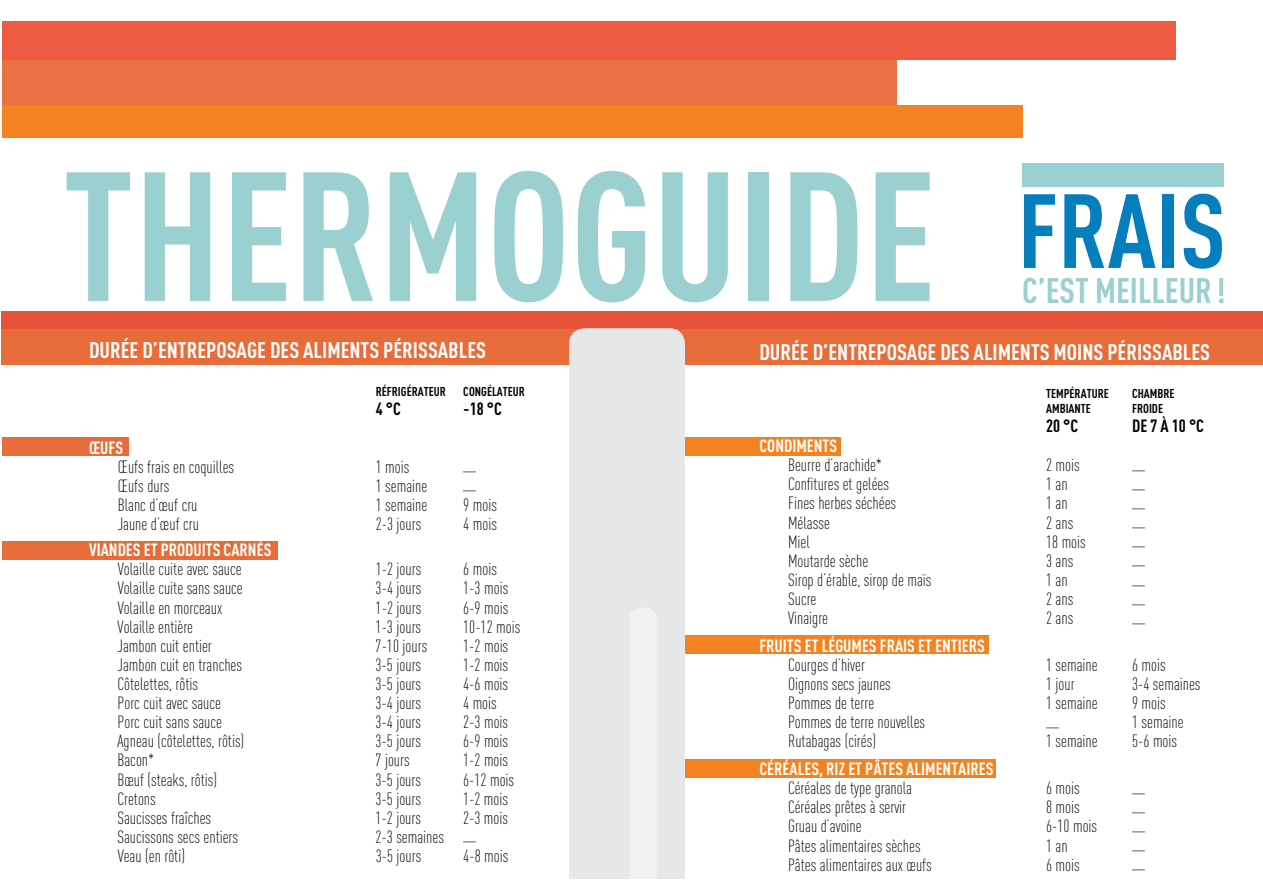
<style>
.page{position:relative;width:1263px;height:893px;background:#fff}
.page>*{position:absolute;margin:0;border:0;box-sizing:border-box;transform-origin:0 0}
.t1{font:700 condensed 180.6px "DINOT";color:#9ad0cf}
.t2{font:700 condensed 35.1px "DINOT";color:#9ad0cf}
.t3{font:700 condensed 22.35px "DINOT";color:#fff}
.t4{font:300 condensed 17.55px "DINOT";color:#000}
.t5{font:700 condensed 17.55px "DINOT";color:#fff}
.t6{font:300 condensed 17.55px "DINOT";color:#000;scale:1.75 1}
.t7{font:700 condensed 17.55px "DINOT";color:#000}
.t8{font:700 condensed 17.55px "DINOT";color:#000;scale:1.25 1}
.t9{font:700 condensed 12.75px "DINOT";color:#000}
</style>
<div class="page">
<div style="left:644px;top:437px;width:196px;height:19px;background:#f58220"></div>
<div style="left:656px;top:636px;width:332px;height:18px;background:#f58220"></div>
<div style="left:656px;top:759px;width:340px;height:19px;background:#f58220"></div>
<div style="left:2px;top:311px;width:1261px;height:18px;background:#e75339"></div>
<div style="left:2px;top:329px;width:1261px;height:36px;background:#e76c39"></div>
<div style="left:1022px;top:163px;width:201px;height:23px;background:#9ad0cf"></div>
<div style="left:2px;top:437px;width:126px;height:19px;background:#e76c39"></div>
<div style="left:2px;top:541px;width:275px;height:18px;background:#e76c39"></div>
<div style="left:569px;top:328px;width:116px;height:550px;background:#e6e7e8"></div>
<div style="left:630px;top:608px;width:27px;height:270px;background:#f2f2f3"></div>
<div style="left:2px;top:105px;width:1021px;height:32px;background:#f58220"></div>
<div style="left:2px;top:59px;width:894px;height:46px;background:#eb7144"></div>
<div style="left:2px;top:21px;width:1173px;height:38px;background:#ee5a42"></div>
<h1 class="t1" style="left:63px;top:127px;width:1164px">THERMOGUIDE <sup>FRAIS</sup></h1>
<h2 class="t2" style="left:1022px;top:269px;width:205px">C’EST MEILLEUR !</h2>
<p class="t3" style="left:89px;top:336px;width:398px">DURÉE D’ENTREPOSAGE DES ALIMENTS PÉRISSABLES</p>
<p class="t9" style="left:376px;top:384px;width:72px">RÉFRIGÉRATEUR</p>
<p class="t9" style="left:463px;top:384px;width:63px">CONGÉLATEUR</p>
<p class="t7" style="left:376px;top:398px;width:27px">4 °C</p>
<p class="t8" style="left:463px;top:398px;width:32px">-18 °C</p>
<p class="t5" style="left:89px;top:437px;width:36px">ŒUFS</p>
<p class="t4" style="left:118px;top:456px;width:118px">Œufs frais en coquilles</p>
<p class="t4" style="left:376px;top:456px;width:35px">1 mois</p>
<p class="t6" style="left:463px;top:454px;width:9px">_</p>
<p class="t4" style="left:118px;top:476px;width:53px">Œufs durs</p>
<p class="t4" style="left:376px;top:476px;width:53px">1 semaine</p>
<p class="t6" style="left:463px;top:473px;width:9px">_</p>
<p class="t4" style="left:118px;top:495px;width:81px">Blanc d’œuf cru</p>
<p class="t4" style="left:376px;top:495px;width:53px">1 semaine</p>
<p class="t4" style="left:463px;top:495px;width:35px">9 mois</p>
<p class="t4" style="left:118px;top:514px;width:83px">Jaune d’œuf cru</p>
<p class="t4" style="left:376px;top:514px;width:47px">2-3 jours</p>
<p class="t4" style="left:463px;top:514px;width:35px">4 mois</p>
<p class="t5" style="left:89px;top:539px;width:184px">VIANDES ET PRODUITS CARNÉS</p>
<p class="t4" style="left:118px;top:559px;width:126px">Volaille cuite avec sauce</p>
<p class="t4" style="left:376px;top:559px;width:47px">1-2 jours</p>
<p class="t4" style="left:463px;top:559px;width:35px">6 mois</p>
<p class="t4" style="left:118px;top:578px;width:127px">Volaille cuite sans sauce</p>
<p class="t4" style="left:376px;top:578px;width:47px">3-4 jours</p>
<p class="t4" style="left:463px;top:578px;width:47px">1-3 mois</p>
<p class="t4" style="left:118px;top:597px;width:106px">Volaille en morceaux</p>
<p class="t4" style="left:376px;top:597px;width:47px">1-2 jours</p>
<p class="t4" style="left:463px;top:597px;width:47px">6-9 mois</p>
<p class="t4" style="left:118px;top:616px;width:77px">Volaille entière</p>
<p class="t4" style="left:376px;top:616px;width:47px">1-3 jours</p>
<p class="t4" style="left:463px;top:616px;width:59px">10-12 mois</p>
<p class="t4" style="left:118px;top:636px;width:96px">Jambon cuit entier</p>
<p class="t4" style="left:376px;top:636px;width:53px">7-10 jours</p>
<p class="t4" style="left:463px;top:636px;width:47px">1-2 mois</p>
<p class="t4" style="left:118px;top:655px;width:126px">Jambon cuit en tranches</p>
<p class="t4" style="left:376px;top:655px;width:47px">3-5 jours</p>
<p class="t4" style="left:463px;top:655px;width:47px">1-2 mois</p>
<p class="t4" style="left:118px;top:674px;width:82px">Côtelettes, rôtis</p>
<p class="t4" style="left:376px;top:674px;width:47px">3-5 jours</p>
<p class="t4" style="left:463px;top:674px;width:47px">4-6 mois</p>
<p class="t4" style="left:118px;top:693px;width:105px">Porc cuit avec sauce</p>
<p class="t4" style="left:376px;top:693px;width:47px">3-4 jours</p>
<p class="t4" style="left:463px;top:693px;width:35px">4 mois</p>
<p class="t4" style="left:118px;top:712px;width:106px">Porc cuit sans sauce</p>
<p class="t4" style="left:375px;top:712px;width:47px">3-4 jours</p>
<p class="t4" style="left:463px;top:712px;width:47px">2-3 mois</p>
<p class="t4" style="left:118px;top:731px;width:128px">Agneau (côtelettes, rôtis)</p>
<p class="t4" style="left:375px;top:731px;width:47px">3-5 jours</p>
<p class="t4" style="left:463px;top:731px;width:47px">6-9 mois</p>
<p class="t4" style="left:118px;top:750px;width:38px">Bacon*</p>
<p class="t4" style="left:375px;top:750px;width:36px">7 jours</p>
<p class="t4" style="left:463px;top:750px;width:47px">1-2 mois</p>
<p class="t4" style="left:117px;top:769px;width:101px">Bœuf (steaks, rôtis)</p>
<p class="t4" style="left:375px;top:769px;width:47px">3-5 jours</p>
<p class="t4" style="left:463px;top:769px;width:53px">6-12 mois</p>
<p class="t4" style="left:117px;top:788px;width:40px">Cretons</p>
<p class="t4" style="left:375px;top:788px;width:47px">3-5 jours</p>
<p class="t4" style="left:463px;top:788px;width:47px">1-2 mois</p>
<p class="t4" style="left:117px;top:808px;width:95px">Saucisses fraîches</p>
<p class="t4" style="left:375px;top:808px;width:47px">1-2 jours</p>
<p class="t4" style="left:463px;top:808px;width:47px">2-3 mois</p>
<p class="t4" style="left:117px;top:827px;width:122px">Saucissons secs entiers</p>
<p class="t4" style="left:375px;top:827px;width:102px">2-3 semaines _</p>
<p class="t4" style="left:118px;top:846px;width:69px">Veau (en rôti)</p>
<p class="t4" style="left:376px;top:846px;width:47px">3-5 jours</p>
<p class="t4" style="left:463px;top:846px;width:47px">4-8 mois</p>
<p class="t3" style="left:759px;top:339px;width:452px">DURÉE D’ENTREPOSAGE DES ALIMENTS MOINS PÉRISSABLES</p>
<p class="t9" style="left:1046px;top:386px;width:64px">TEMPÉRATURE</p>
<p class="t9" style="left:1132px;top:386px;width:44px">CHAMBRE</p>
<p class="t9" style="left:1046px;top:400px;width:46px">AMBIANTE</p>
<p class="t9" style="left:1132px;top:400px;width:32px">FROIDE</p>
<p class="t7" style="left:1046px;top:415px;width:34px">20 °C</p>
<p class="t7" style="left:1132px;top:415px;width:74px">DE 7 À 10 °C</p>
<p class="t5" style="left:759px;top:435px;width:79px">CONDIMENTS</p>
<p class="t4" style="left:788px;top:455px;width:96px">Beurre d’arachide*</p>
<p class="t4" style="left:1046px;top:455px;width:35px">2 mois</p>
<p class="t6" style="left:1132px;top:453px;width:9px">_</p>
<p class="t4" style="left:788px;top:474px;width:102px">Confitures et gelées</p>
<p class="t4" style="left:1046px;top:474px;width:23px">1 an</p>
<p class="t6" style="left:1132px;top:472px;width:9px">_</p>
<p class="t4" style="left:788px;top:493px;width:109px">Fines herbes séchées</p>
<p class="t4" style="left:1046px;top:493px;width:23px">1 an</p>
<p class="t6" style="left:1132px;top:491px;width:9px">_</p>
<p class="t4" style="left:788px;top:512px;width:43px">Mélasse</p>
<p class="t4" style="left:1046px;top:512px;width:29px">2 ans</p>
<p class="t6" style="left:1132px;top:510px;width:9px">_</p>
<p class="t4" style="left:788px;top:531px;width:23px">Miel</p>
<p class="t4" style="left:1046px;top:531px;width:41px">18 mois</p>
<p class="t6" style="left:1132px;top:529px;width:9px">_</p>
<p class="t4" style="left:788px;top:551px;width:82px">Moutarde sèche</p>
<p class="t4" style="left:1046px;top:551px;width:29px">3 ans</p>
<p class="t6" style="left:1132px;top:548px;width:9px">_</p>
<p class="t4" style="left:788px;top:570px;width:145px">Sirop d’érable, sirop de maïs</p>
<p class="t4" style="left:1046px;top:570px;width:23px">1 an</p>
<p class="t6" style="left:1132px;top:567px;width:9px">_</p>
<p class="t4" style="left:788px;top:589px;width:30px">Sucre</p>
<p class="t4" style="left:1046px;top:589px;width:29px">2 ans</p>
<p class="t6" style="left:1132px;top:586px;width:9px">_</p>
<p class="t4" style="left:788px;top:608px;width:42px">Vinaigre</p>
<p class="t4" style="left:1046px;top:608px;width:29px">2 ans</p>
<p class="t6" style="left:1132px;top:605px;width:9px">_</p>
<p class="t5" style="left:759px;top:635px;width:227px">FRUITS ET LÉGUMES FRAIS ET ENTIERS</p>
<p class="t4" style="left:788px;top:655px;width:78px">Courges d’hiver</p>
<p class="t4" style="left:1046px;top:655px;width:53px">1 semaine</p>
<p class="t4" style="left:1132px;top:655px;width:35px">6 mois</p>
<p class="t4" style="left:788px;top:674px;width:104px">Oignons secs jaunes</p>
<p class="t4" style="left:1046px;top:674px;width:30px">1 jour</p>
<p class="t4" style="left:1132px;top:674px;width:70px">3-4 semaines</p>
<p class="t4" style="left:788px;top:693px;width:88px">Pommes de terre</p>
<p class="t4" style="left:1046px;top:693px;width:53px">1 semaine</p>
<p class="t4" style="left:1132px;top:693px;width:35px">9 mois</p>
<p class="t4" style="left:788px;top:712px;width:139px">Pommes de terre nouvelles</p>
<p class="t6" style="left:1046px;top:710px;width:9px">_</p>
<p class="t4" style="left:1132px;top:712px;width:53px">1 semaine</p>
<p class="t4" style="left:788px;top:731px;width:89px">Rutabagas (cirés)</p>
<p class="t4" style="left:1046px;top:731px;width:53px">1 semaine</p>
<p class="t4" style="left:1132px;top:731px;width:47px">5-6 mois</p>
<p class="t5" style="left:759px;top:758px;width:236px">CÉRÉALES, RIZ ET PÂTES ALIMENTAIRES</p>
<p class="t4" style="left:788px;top:778px;width:126px">Céréales de type granola</p>
<p class="t4" style="left:1046px;top:778px;width:35px">6 mois</p>
<p class="t6" style="left:1132px;top:776px;width:9px">_</p>
<p class="t4" style="left:788px;top:797px;width:120px">Céréales prêtes à servir</p>
<p class="t4" style="left:1046px;top:797px;width:35px">8 mois</p>
<p class="t6" style="left:1132px;top:795px;width:9px">_</p>
<p class="t4" style="left:788px;top:816px;width:75px">Gruau d’avoine</p>
<p class="t4" style="left:1046px;top:816px;width:53px">6-10 mois</p>
<p class="t6" style="left:1132px;top:814px;width:9px">_</p>
<p class="t4" style="left:788px;top:835px;width:134px">Pâtes alimentaires sèches</p>
<p class="t4" style="left:1046px;top:835px;width:23px">1 an</p>
<p class="t6" style="left:1132px;top:833px;width:9px">_</p>
<p class="t4" style="left:788px;top:854px;width:145px">Pâtes alimentaires aux œufs</p>
<p class="t4" style="left:1046px;top:854px;width:35px">6 mois</p>
<p class="t6" style="left:1132px;top:852px;width:9px">_</p>
</div>
